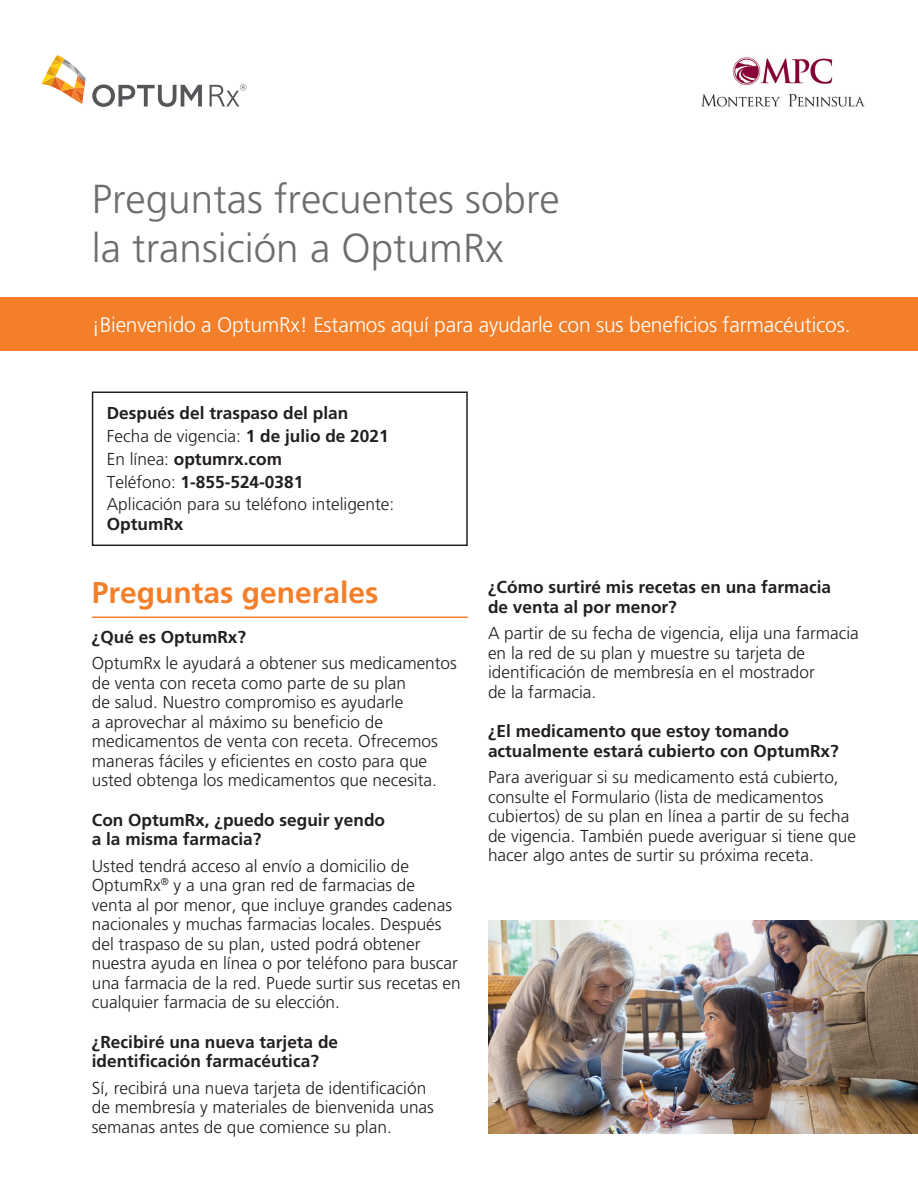
<style>
.page{position:relative;width:918px;height:1188px;background:#fff}
.page>*{position:absolute;margin:0;border:0;box-sizing:border-box;transform-origin:0 0}
.Headline{font:300 40.5px/48.6px "Frutiger LT Pro";color:#6c6d70}
.Subhead_rule_under{font:700 30px "Frutiger LT Pro";color:#f47f2a}
.Rev_text{font:300 21px "Frutiger LT Pro";letter-spacing:-.01em;color:#fff}
.B2C_Body_Copy__11{font:300 17.25px/19.5px "Frutiger LT Pro";color:#231f20}
.Question_new{font:700 17.25px/19.5px "Frutiger LT Pro";color:#231f20}
.B2C_Body_Copy__11-2{font:700 17.25px "Frutiger LT Pro";color:#231f20}
.s1{font-weight:700}
.s2{font-weight:300}
</style>
<div class="page">
<svg style="left:41px;top:55px;width:45px;height:49px"></svg>
<svg style="left:92px;top:84px;width:110px;height:23px"></svg>
<svg style="left:210px;top:84px;width:36px;height:23px"></svg>
<div style="left:0;top:297px;width:918px;height:54px;background:#f47f2a"></div>
<div style="left:92px;top:392px;width:376px;height:154px;border:2px solid #231f20"></div>
<hr style="left:92px;top:617px;width:376px;height:1px;background:#f47f2a">
<img style="left:701px;top:57px;width:164px;height:50px">
<img style="left:488px;top:920px;width:430px;height:214px">
<p class="Headline" style="left:92px;top:175px;width:470px">Preguntas frecuentes sobre la transición a OptumRx</p>
<p class="Rev_text" style="left:92px;top:312px;width:760px">¡Bienvenido a OptumRx! Estamos aquí para ayudarle con sus beneficios farmacéuticos.</p>
<p class="B2C_Body_Copy__11-2" style="left:107px;top:403px;width:243px">Después del traspaso del plan</p>
<p class="B2C_Body_Copy__11" style="left:107px;top:427px;width:283px">Fecha de vigencia: <span class="s1">1 de julio de 2021</span></p>
<p class="B2C_Body_Copy__11-2" style="left:107px;top:449px;width:177px"><span class="s2">En línea:</span> optumrx.com</p>
<p class="B2C_Body_Copy__11-2" style="left:107px;top:471px;width:198px"><span class="s2">Teléfono:</span> 1-855-524-0381</p>
<p class="B2C_Body_Copy__11" style="left:107px;top:495px;width:289px">Aplicación para su teléfono inteligente:<br><span class="s1">OptumRx</span></p>
<p class="Subhead_rule_under" style="left:92px;top:575px;width:288px">Preguntas generales</p>
<p class="Question_new" style="left:92px;top:627px;width:156px">¿Qué es OptumRx?</p>
<p class="B2C_Body_Copy__11" style="left:92px;top:653px;width:367px">OptumRx le ayudará a obtener sus medicamentos de venta con receta como parte de su plan<br>de salud. Nuestro compromiso es ayudarle<br>a aprovechar al máximo su beneficio de medicamentos de venta con receta. Ofrecemos maneras fáciles y eficientes en costo para que usted obtenga los medicamentos que necesita.</p>
<p class="Question_new" style="left:92px;top:810px;width:295px">Con OptumRx, ¿puedo seguir yendo a la misma farmacia?</p>
<p class="B2C_Body_Copy__11" style="left:92px;top:856px;width:370px">Usted tendrá acceso al envío a domicilio de OptumRx<sup>®</sup> y a una gran red de farmacias de<br>venta al por menor, que incluye grandes cadenas nacionales y muchas farmacias locales. Después del traspaso de su plan, usted podrá obtener nuestra ayuda en línea o por teléfono para buscar una farmacia de la red. Puede surtir sus recetas en cualquier farmacia de su elección.</p>
<p class="Question_new" style="left:92px;top:1032px;width:248px">¿Recibiré una nueva tarjeta de identificación farmacéutica?</p>
<p class="B2C_Body_Copy__11" style="left:92px;top:1078px;width:344px">Sí, recibirá una nueva tarjeta de identificación de membresía y materiales de bienvenida unas semanas antes de que comience su plan.</p>
<p class="Question_new" style="left:488px;top:578px;width:345px">¿Cómo surtiré mis recetas en una farmacia de venta al por menor?</p>
<p class="B2C_Body_Copy__11" style="left:488px;top:624px;width:372px">A partir de su fecha de vigencia, elija una farmacia en la red de su plan y muestre su tarjeta de identificación de membresía en el mostrador<br>de la farmacia.</p>
<p class="Question_new" style="left:488px;top:722px;width:352px">¿El medicamento que estoy tomando actualmente estará cubierto con OptumRx?</p>
<p class="B2C_Body_Copy__11" style="left:488px;top:768px;width:370px">Para averiguar si su medicamento está cubierto, consulte el Formulario (lista de medicamentos cubiertos) de su plan en línea a partir de su fecha de vigencia. También puede averiguar si tiene que hacer algo antes de surtir su próxima receta.</p>
</div>
